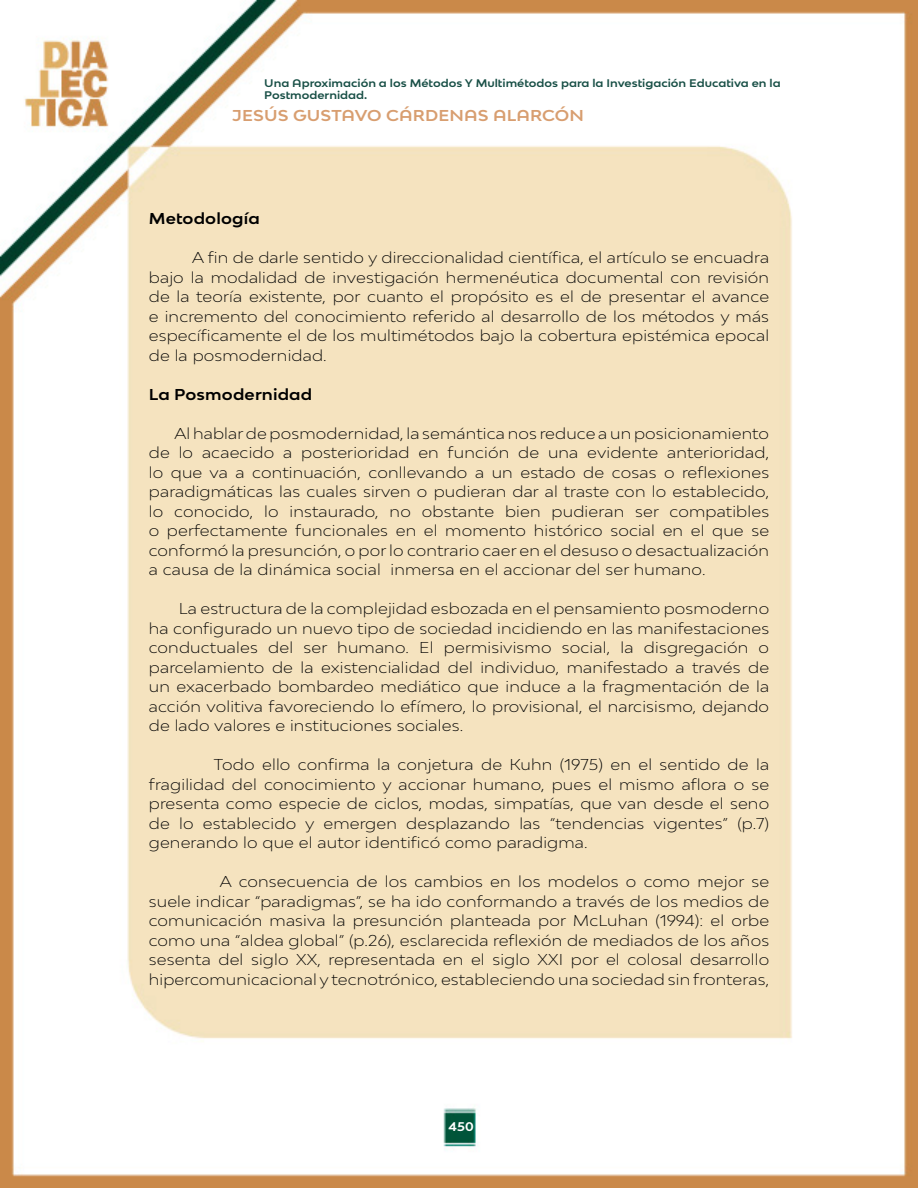
<style>
.page{position:relative;width:918px;height:1188px;background:#fff}
.page>*{position:absolute;margin:0;border:0;box-sizing:border-box;transform-origin:0 0}
.t1{font:300 expanded 15px/19.5px "Bw Modelica";letter-spacing:.01em;color:#000;text-align:justify}
.t2{font:700 expanded 15px "Bw Modelica SS01";letter-spacing:.01em;color:#d89e70}
.t3{font:700 expanded 15px "Bw Modelica SS01";letter-spacing:.01em;color:#000}
.t4{font:700 expanded 12px "Bw Modelica SS01";color:#fff}
.t5{font:700 expanded 10.5px/12.6px "Bw Modelica SS01";color:#184f46}
</style>
<div class="page">
<img style="left:0;top:0;width:918px;height:1188px">
<p class="t5" style="left:264px;top:76px;width:518px">Una Aproximación a los Métodos Y Multimétodos para la Investigación Educativa en la<br>Postmodernidad.</p>
<p class="t2" style="left:232px;top:105px;width:353px">JESÚS GUSTAVO CÁRDENAS ALARCÓN</p>
<p class="t3" style="left:149px;top:209px;width:113px">Metodología</p>
<p class="t1" style="left:149px;top:248px;width:622px;text-indent:43px">A fin de darle sentido y direccionalidad científica, el artículo se encuadra bajo la modalidad de investigación hermenéutica documental con revisión de la teoría existente, por cuanto el propósito es el de presentar el avance e incremento del conocimiento referido al desarrollo de los métodos y más específicamente el de los multimétodos bajo la cobertura epistémica epocal de la posmodernidad.</p>
<p class="t3" style="left:149px;top:384px;width:165px">La Posmodernidad</p>
<p class="t1" style="left:149px;top:423px;width:622px;text-indent:26px">Al hablar de posmodernidad, la semántica nos reduce a un posicionamiento de lo acaecido a posterioridad en función de una evidente anterioridad, lo que va a continuación, conllevando a un estado de cosas o reflexiones paradigmáticas las cuales sirven o pudieran dar al traste con lo establecido, lo conocido, lo instaurado, no obstante bien pudieran ser compatibles o perfectamente funcionales en el momento histórico social en el que se conformó la presunción, o por lo contrario caer en el desuso o desactualización a causa de la dinámica social inmersa en el accionar del ser humano.</p>
<p class="t1" style="left:149px;top:599px;width:622px;text-indent:30px">La estructura de la complejidad esbozada en el pensamiento posmoderno ha configurado un nuevo tipo de sociedad incidiendo en las manifestaciones conductuales del ser humano. El permisivismo social, la disgregación o parcelamiento de la existencialidad del individuo, manifestado a través de un exacerbado bombardeo mediático que induce a la fragmentación de la acción volitiva favoreciendo lo efímero, lo provisional, el narcisismo, dejando de lado valores e instituciones sociales.</p>
<p class="t1" style="left:149px;top:755px;width:622px;text-indent:65px">Todo ello confirma la conjetura de Kuhn (1975) en el sentido de la fragilidad del conocimiento y accionar humano, pues el mismo aflora o se presenta como especie de ciclos, modas, simpatías, que van desde el seno de lo establecido y emergen desplazando las “tendencias vigentes” (p.7) generando lo que el autor identificó como paradigma.</p>
<p class="t1" style="left:149px;top:872px;width:622px;text-indent:71px">A consecuencia de los cambios en los modelos o como mejor se suele indicar “paradigmas”, se ha ido conformando a través de los medios de comunicación masiva la presunción planteada por McLuhan (1994): el orbe como una “aldea global” (p.26), esclarecida reflexión de mediados de los años sesenta del siglo XX, representada en el siglo XXI por el colosal desarrollo hipercomunicacional y tecnotrónico, estableciendo una sociedad sin fronteras,</p>
<p class="t4" style="left:449px;top:1119px;width:27px">450</p>
</div>
